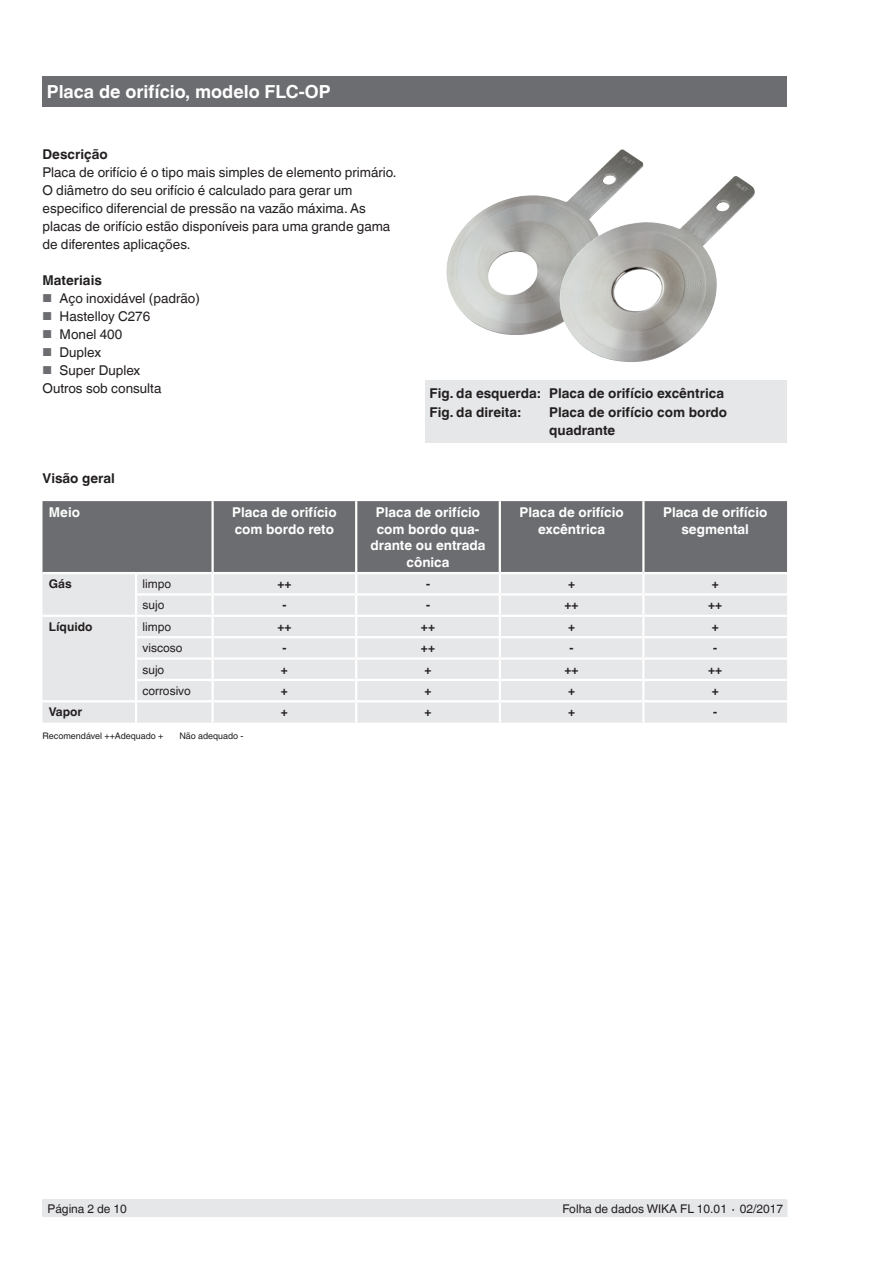
<style>
.page{position:relative;width:893px;height:1263px;background:#fff}
.page>*{position:absolute;margin:0;border:0;box-sizing:border-box;transform-origin:0 0}
.t1{font:700 18px "Helvetica World";color:#fff}
.t2{font:13.5px/18px "Helvetica World";color:#231f20}
.t3{font:700 13.5px/16.5px "Helvetica World";color:#fff;text-align:center}
.t4{font:700 13.5px/18.1px "Helvetica World";color:#231f20}
.t5{font:12px "Helvetica World";color:#231f20}
.t6{font:700 12px "Helvetica World";color:#231f20}
.t7{font:9px "Helvetica World";color:#231f20}
.s1{font-size:11.55px;color:#6c6d70}
</style>
<div class="page">
<div style="left:43px;top:1199px;width:744px;height:18px;background:#e6e7e9"></div>
<div style="left:43px;top:77px;width:744px;height:30px;background:#6c6d70"></div>
<div style="left:43px;top:501px;width:744px;height:71px;background:#6c6d70"></div>
<div style="left:43px;top:574px;width:744px;height:149px;background:#e6e7e9"></div>
<hr style="left:211px;top:501px;width:3px;height:71px;background:#fff">
<hr style="left:355px;top:501px;width:2px;height:71px;background:#fff">
<hr style="left:499px;top:501px;width:2px;height:71px;background:#fff">
<hr style="left:642px;top:501px;width:3px;height:71px;background:#fff">
<svg style="left:135px;top:574px;width:2px;height:19px"></svg>
<hr style="left:211px;top:574px;width:3px;height:19px;background:#fff">
<svg style="left:355px;top:574px;width:2px;height:19px"></svg>
<svg style="left:499px;top:574px;width:2px;height:19px"></svg>
<hr style="left:642px;top:574px;width:3px;height:19px;background:#fff">
<hr style="left:135px;top:593px;width:78px;height:2px;background:#fff">
<hr style="left:135px;top:595px;width:2px;height:20px;background:#fff">
<hr style="left:213px;top:593px;width:143px;height:2px;background:#fff">
<hr style="left:211px;top:595px;width:3px;height:20px;background:#fff">
<hr style="left:356px;top:593px;width:144px;height:2px;background:#fff">
<hr style="left:355px;top:595px;width:2px;height:20px;background:#fff">
<hr style="left:500px;top:593px;width:143px;height:2px;background:#fff">
<hr style="left:499px;top:595px;width:2px;height:20px;background:#fff">
<hr style="left:643px;top:593px;width:144px;height:2px;background:#fff">
<hr style="left:642px;top:595px;width:3px;height:20px;background:#fff">
<hr style="left:43px;top:615px;width:93px;height:2px;background:#fff">
<hr style="left:136px;top:615px;width:77px;height:2px;background:#fff">
<hr style="left:213px;top:615px;width:143px;height:2px;background:#fff">
<hr style="left:211px;top:617px;width:3px;height:19px;background:#fff">
<hr style="left:356px;top:615px;width:144px;height:2px;background:#fff">
<hr style="left:500px;top:615px;width:143px;height:2px;background:#fff">
<hr style="left:643px;top:615px;width:144px;height:2px;background:#fff">
<hr style="left:642px;top:617px;width:3px;height:19px;background:#fff">
<hr style="left:135px;top:636px;width:78px;height:2px;background:#fff">
<hr style="left:213px;top:636px;width:143px;height:2px;background:#fff">
<hr style="left:211px;top:638px;width:3px;height:19px;background:#fff">
<hr style="left:356px;top:636px;width:144px;height:2px;background:#fff">
<hr style="left:500px;top:636px;width:143px;height:2px;background:#fff">
<hr style="left:643px;top:636px;width:144px;height:2px;background:#fff">
<hr style="left:642px;top:638px;width:3px;height:19px;background:#fff">
<hr style="left:135px;top:657px;width:78px;height:3px;background:#fff">
<hr style="left:213px;top:657px;width:143px;height:3px;background:#fff">
<hr style="left:211px;top:660px;width:3px;height:19px;background:#fff">
<hr style="left:356px;top:657px;width:144px;height:3px;background:#fff">
<hr style="left:500px;top:657px;width:143px;height:3px;background:#fff">
<hr style="left:643px;top:657px;width:144px;height:3px;background:#fff">
<hr style="left:642px;top:660px;width:3px;height:19px;background:#fff">
<hr style="left:135px;top:679px;width:78px;height:2px;background:#fff">
<svg style="left:135px;top:617px;width:2px;height:83px"></svg>
<hr style="left:213px;top:679px;width:143px;height:2px;background:#fff">
<hr style="left:211px;top:681px;width:3px;height:19px;background:#fff">
<hr style="left:356px;top:679px;width:144px;height:2px;background:#fff">
<svg style="left:355px;top:617px;width:2px;height:83px"></svg>
<hr style="left:500px;top:679px;width:143px;height:2px;background:#fff">
<svg style="left:499px;top:617px;width:2px;height:83px"></svg>
<hr style="left:643px;top:679px;width:144px;height:2px;background:#fff">
<hr style="left:642px;top:681px;width:3px;height:19px;background:#fff">
<hr style="left:43px;top:700px;width:93px;height:2px;background:#fff">
<hr style="left:136px;top:700px;width:77px;height:2px;background:#fff">
<hr style="left:135px;top:702px;width:2px;height:21px;background:#fff">
<hr style="left:213px;top:700px;width:143px;height:2px;background:#fff">
<hr style="left:211px;top:702px;width:3px;height:21px;background:#fff">
<hr style="left:356px;top:700px;width:144px;height:2px;background:#fff">
<hr style="left:355px;top:702px;width:2px;height:21px;background:#fff">
<hr style="left:500px;top:700px;width:143px;height:2px;background:#fff">
<hr style="left:499px;top:702px;width:2px;height:21px;background:#fff">
<hr style="left:643px;top:700px;width:144px;height:2px;background:#fff">
<hr style="left:642px;top:702px;width:3px;height:21px;background:#fff">
<div style="left:425px;top:380px;width:362px;height:63px;background:#e6e7e9"></div>
<img style="left:446px;top:149px;width:197px;height:186px">
<img style="left:558px;top:176px;width:197px;height:186px">
<h1 class="t1" style="left:47px;top:81px;width:285px">Placa de orifício, modelo FLC-OP</h1>
<p class="t4" style="left:43px;top:145px;width:67px">Descrição</p>
<p class="t2" style="left:43px;top:163px;width:356px">Placa de orifício é o tipo mais simples de elemento primário.<br>O diâmetro do seu orifício é calculado para gerar um especifico diferencial de pressão na vazão máxima. As placas de orifício estão disponíveis para uma grande gama de diferentes aplicações.</p>
<p class="t4" style="left:43px;top:271px;width:61px">Materiais</p>
<p class="t2" style="left:43px;top:289px;width:159px"><span class="s1">■</span> Aço inoxidável (padrão)</p>
<p class="t2" style="left:43px;top:307px;width:109px"><span class="s1">■</span> Hastelloy C276</p>
<p class="t2" style="left:43px;top:325px;width:81px"><span class="s1">■</span> Monel 400</p>
<p class="t2" style="left:43px;top:343px;width:60px"><span class="s1">■</span> Duplex</p>
<p class="t2" style="left:43px;top:361px;width:120px"><span class="s1">■</span> Super Duplex<br>Outros sob consulta</p>
<p class="t4" style="left:429px;top:385px;width:296px">Fig. da esquerda: Placa de orifício excêntrica<br>Fig. da direita:</p>
<p class="t4" style="left:549px;top:403px;width:180px">Placa de orifício com bordo quadrante</p>
<p class="t4" style="left:43px;top:469px;width:74px">Visão geral</p>
<p class="t3" style="left:49px;top:504px;width:33px">Meio</p>
<p class="t3" style="left:232px;top:504px;width:106px;text-align:left">Placa de orifício com bordo reto</p>
<p class="t3" style="left:370px;top:504px;width:117px">Placa de orifício com bordo qua&shy;drante ou entrada cônica</p>
<p class="t3" style="left:519px;top:504px;width:106px">Placa de orifício excêntrica</p>
<p class="t3" style="left:663px;top:504px;width:106px">Placa de orifício segmental</p>
<p class="t6" style="left:49px;top:577px;width:24px">Gás</p>
<p class="t5" style="left:142px;top:577px;width:30px">limpo</p>
<p class="t6" style="left:277px;top:577px;width:16px">++</p>
<p class="t6" style="left:426px;top:577px;width:5px">-</p>
<p class="t6" style="left:568px;top:577px;width:9px">+</p>
<p class="t6" style="left:712px;top:577px;width:9px">+</p>
<p class="t5" style="left:142px;top:598px;width:23px">sujo</p>
<p class="t6" style="left:282px;top:598px;width:5px">-</p>
<p class="t6" style="left:426px;top:598px;width:5px">-</p>
<p class="t6" style="left:565px;top:598px;width:16px">++</p>
<p class="t6" style="left:708px;top:598px;width:16px">++</p>
<p class="t6" style="left:49px;top:620px;width:45px">Líquido</p>
<p class="t5" style="left:142px;top:620px;width:30px">limpo</p>
<p class="t6" style="left:277px;top:620px;width:16px">++</p>
<p class="t6" style="left:421px;top:620px;width:16px">++</p>
<p class="t6" style="left:568px;top:620px;width:9px">+</p>
<p class="t6" style="left:712px;top:620px;width:9px">+</p>
<p class="t5" style="left:142px;top:641px;width:42px">viscoso</p>
<p class="t6" style="left:282px;top:641px;width:5px">-</p>
<p class="t6" style="left:421px;top:641px;width:16px">++</p>
<p class="t6" style="left:570px;top:641px;width:5px">-</p>
<p class="t6" style="left:713px;top:641px;width:5px">-</p>
<p class="t5" style="left:142px;top:662px;width:23px">sujo</p>
<p class="t6" style="left:281px;top:662px;width:9px">+</p>
<p class="t6" style="left:424px;top:662px;width:9px">+</p>
<p class="t6" style="left:565px;top:662px;width:16px">++</p>
<p class="t6" style="left:708px;top:662px;width:16px">++</p>
<p class="t5" style="left:142px;top:684px;width:50px">corrosivo</p>
<p class="t6" style="left:281px;top:684px;width:9px">+</p>
<p class="t6" style="left:424px;top:684px;width:9px">+</p>
<p class="t6" style="left:568px;top:684px;width:9px">+</p>
<p class="t6" style="left:712px;top:684px;width:9px">+</p>
<p class="t6" style="left:49px;top:705px;width:35px">Vapor</p>
<p class="t6" style="left:281px;top:705px;width:9px">+</p>
<p class="t6" style="left:424px;top:705px;width:9px">+</p>
<p class="t6" style="left:568px;top:705px;width:9px">+</p>
<p class="t6" style="left:713px;top:705px;width:5px">-</p>
<p class="t7" style="left:43px;top:730px;width:122px">Recomendável ++Adequado +</p>
<p class="t7" style="left:179px;top:730px;width:66px">Não adequado -</p>
<p class="t5" style="left:48px;top:1202px;width:81px">Página 2 de 10</p>
<p class="t5" style="left:562px;top:1202px;width:222px">Folha de dados WIKA FL 10.01 ∙ 02/2017</p>
</div>
